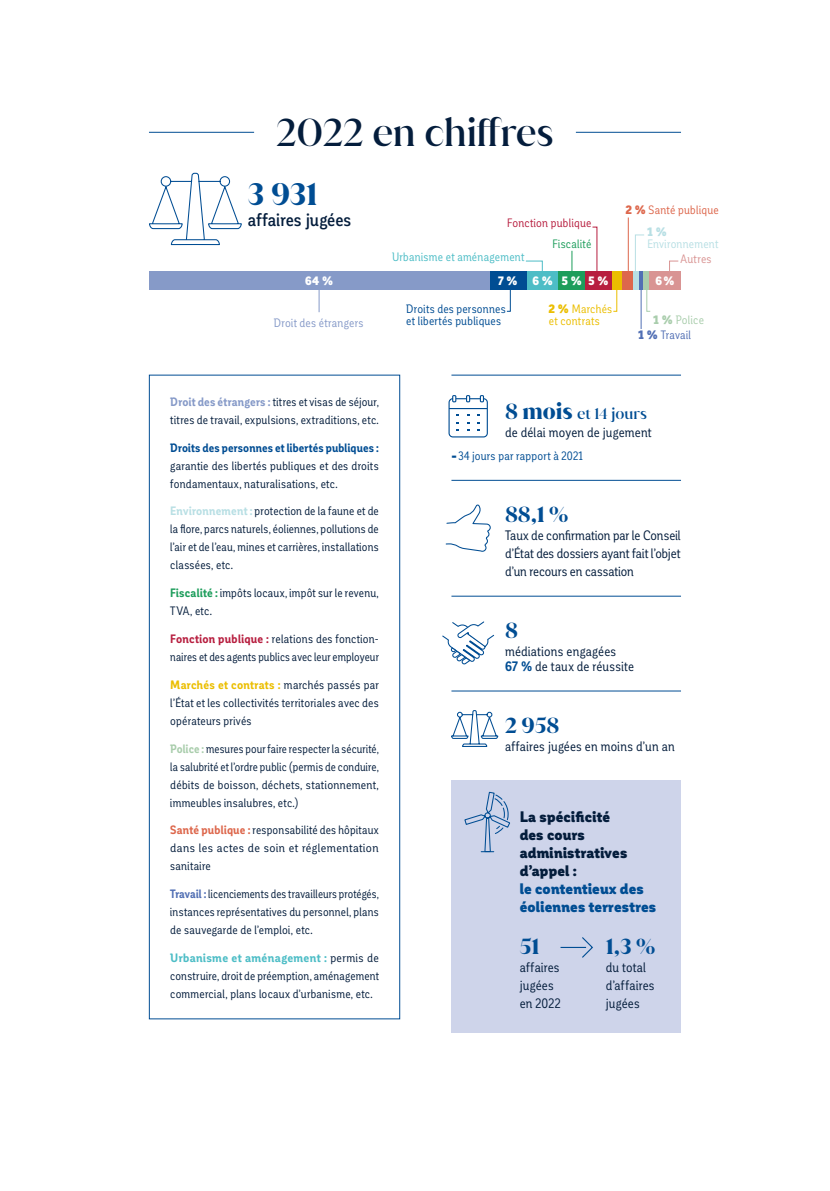
<style>
.page{position:relative;width:830px;height:1191px;background:#fff}
.page>*{position:absolute;margin:0;border:0;box-sizing:border-box;transform-origin:0 0}
.t1{font:500 37.5px "Juana Alt";letter-spacing:-.005em;color:#041d3c}
.t2{font:700 30px "Juana Alt";color:#004d93}
.t3{font:700 21px "Juana Alt";letter-spacing:-.005em;color:#004d93}
.t4{font:500 18px "Corporative Cnd";color:#041d3c}
.t5{font:900 15px/18px "Corporative Cnd";letter-spacing:.015em;color:#041d3c}
.t6{font:900 15px/18px "Corporative Cnd";letter-spacing:.01em;color:#004d93}
.t7{font:500 15px "Juana Alt";letter-spacing:.005em;color:#004d93}
.t8{font:13.5px/18px "Corporative Cnd";letter-spacing:.01em;color:#041d3c}
.t9{font:12px/18px "Corporative Cnd";letter-spacing:.02em;color:#041d3c}
.t10{font:12px/18px "Corporative Cnd";letter-spacing:.02em;color:#041d3c;text-align:justify;scale:.96 1}
.t11{font:12px/18px "Corporative Cnd";letter-spacing:.02em;color:#041d3c;text-align:justify;scale:.95 1}
.t12{font:12px/12px "Corporative Cnd";letter-spacing:.02em;color:#004d93}
.t13{font:700 12px "Corporative Cnd";letter-spacing:.01em;color:#004d93}
.t14{font:12px "Corporative Cnd";letter-spacing:.015em;color:#4dbdc6}
.t15{font:12px/12px "Corporative Cnd";letter-spacing:.02em;color:#ebbe00}
.t16{font:12px "Corporative Cnd";letter-spacing:.02em;color:#869ac8}
.t17{font:12px "Corporative Cnd";letter-spacing:.02em;color:#b71e3f}
.t18{font:12px "Corporative Cnd";letter-spacing:.02em;color:#dd674c}
.t19{font:900 12px "Corporative Cnd";color:#fff}
.t20{font:12px "Corporative Cnd";letter-spacing:.015em;color:#b8dfe4}
.t21{font:12px "Corporative Cnd";letter-spacing:.025em;color:#1c9d5b}
.t22{font:12px "Corporative Cnd";letter-spacing:.02em;color:#516fb4}
.t23{font:12px "Corporative Cnd";letter-spacing:.015em;color:#a9cdac}
.t24{font:12px "Corporative Cnd";letter-spacing:.015em;color:#d99493}
.t25{font:900 12px "Corporative Cnd";color:#b8dfe4}
.s1{font-weight:900}
.s2{font-weight:700;color:#869ac8}
.s3{font-weight:700;color:#b8dfe4}
.s4{font-weight:700;color:#1c9d5b}
.s5{font-weight:700;color:#b71e3f}
.s6{font-weight:700;color:#ebbe00}
.s7{font-weight:700;color:#a9cdac}
.s8{font-weight:700;color:#dd674c}
.s9{font-weight:700;color:#516fb4}
.s10{font-weight:700;color:#4dbdc6}
.s11{font-weight:700;font-size:21px}
.s12{font-weight:900;font-size:15px}
.s13{font-weight:700;color:#004d93}
</style>
<div class="page">
<div style="left:451px;top:781px;width:229px;height:252px;background:#ced4ea"></div>
<svg style="left:464px;top:791px;width:46px;height:61px"></svg>
<div style="left:526px;top:272px;width:32px;height:18px;background:#4dbdc6"></div>
<div style="left:489px;top:272px;width:37px;height:18px;background:#004d93"></div>
<div style="left:149px;top:272px;width:340px;height:18px;background:#869ac8"></div>
<div style="left:648px;top:272px;width:32px;height:18px;background:#d99493"></div>
<div style="left:638px;top:272px;width:5px;height:18px;background:#516fb4"></div>
<div style="left:632px;top:272px;width:6px;height:18px;background:#b8dfe4"></div>
<div style="left:611px;top:272px;width:11px;height:18px;background:#ebbe00"></div>
<div style="left:622px;top:272px;width:10px;height:18px;background:#dd674c"></div>
<div style="left:558px;top:272px;width:27px;height:18px;background:#1c9d5b"></div>
<div style="left:585px;top:272px;width:26px;height:18px;background:#b71e3f"></div>
<svg style="left:448px;top:395px;width:39px;height:42px"></svg>
<svg style="left:149px;top:172px;width:93px;height:74px"></svg>
<hr style="left:451px;top:375px;width:229px;height:1px;background:#004d93">
<hr style="left:451px;top:480px;width:229px;height:1px;background:#004d93">
<div style="left:149px;top:375px;width:251px;height:644px;border:1px solid #004d93"></div>
<svg style="left:318px;top:290px;width:1px;height:22px"></svg>
<hr style="left:627px;top:217px;width:1px;height:55px;background:#dd674c">
<hr style="left:640px;top:290px;width:1px;height:39px;background:#516fb4">
<hr style="left:149px;top:132px;width:105px;height:1px;background:#004d93">
<hr style="left:575px;top:132px;width:105px;height:1px;background:#004d93">
<div style="left:643px;top:272px;width:5px;height:18px;background:#a9cdac"></div>
<svg style="left:591px;top:226px;width:6px;height:46px"></svg>
<svg style="left:646px;top:289px;width:4px;height:23px"></svg>
<svg style="left:613px;top:290px;width:4px;height:22px"></svg>
<svg style="left:506px;top:290px;width:5px;height:22px"></svg>
<svg style="left:634px;top:234px;width:10px;height:39px"></svg>
<svg style="left:668px;top:260px;width:10px;height:12px"></svg>
<svg style="left:525px;top:260px;width:18px;height:13px"></svg>
<hr style="left:451px;top:596px;width:229px;height:1px;background:#004d93">
<hr style="left:451px;top:690px;width:229px;height:1px;background:#004d93">
<svg style="left:442px;top:621px;width:53px;height:44px"></svg>
<svg style="left:445px;top:504px;width:46px;height:48px"></svg>
<svg style="left:571px;top:251px;width:1px;height:21px"></svg>
<svg style="left:560px;top:937px;width:33px;height:21px"></svg>
<svg style="left:451px;top:710px;width:47px;height:37px"></svg>
<h1 class="t1" style="left:276px;top:107px;width:279px">2022 en chiffres</h1>
<h2 class="t2" style="left:248px;top:175px;width:71px">3 931</h2>
<h3 class="t4" style="left:248px;top:210px;width:105px">affaires jugées</h3>
<p class="t17" style="left:506px;top:217px;width:86px">Fonction publique</p>
<p class="t14" style="left:392px;top:250px;width:134px">Urbanisme et aménagement</p>
<p class="t21" style="left:552px;top:237px;width:40px">Fiscalité</p>
<p class="t19" style="left:305px;top:274px;width:30px">64 %</p>
<p class="t19" style="left:498px;top:274px;width:56px">7 % 6 %</p>
<p class="t19" style="left:561px;top:274px;width:48px">5 % 5 %</p>
<p class="t18" style="left:625px;top:204px;width:94px"><span class="s1">2 %</span> Santé publique</p>
<p class="t25" style="left:647px;top:225px;width:21px">1 %</p>
<p class="t20" style="left:647px;top:237px;width:72px">Environnement</p>
<p class="t19" style="left:655px;top:274px;width:21px">6 %</p>
<p class="t24" style="left:680px;top:252px;width:33px">Autres</p>
<p class="t16" style="left:274px;top:316px;width:91px">Droit des étrangers</p>
<p class="t9" style="left:170px;top:393px;width:210px"><span class="s2">Droit des étrangers :</span> titres et visas de séjour, titres de travail, expulsions, extraditions, etc.</p>
<p class="t13" style="left:170px;top:441px;width:210px">Droits des personnes et libertés publiques :</p>
<p class="t9" style="left:170px;top:456px;width:210px">garantie des libertés publiques et des droits fondamentaux, naturalisations, etc.</p>
<p class="t9" style="left:170px;top:502px;width:210px;text-align:justify"><span class="s3">Environnement :</span> protection de la faune et de la flore, parcs naturels, éoliennes, pollutions de l’air et de l’eau, mines et carrières, installations classées, etc.</p>
<p class="t9" style="left:170px;top:584px;width:210px"><span class="s4">Fiscalité :</span> impôts locaux, impôt sur le revenu,<br>TVA, etc.</p>
<p class="t9" style="left:170px;top:630px;width:210px"><span class="s5">Fonction publique :</span> relations des fonction&shy;naires et des agents publics avec leur employeur</p>
<p class="t9" style="left:170px;top:675px;width:210px;text-align:justify"><span class="s6">Marchés et contrats :</span> marchés passés par l’État et les collectivités territoriales avec des opérateurs privés</p>
<p class="t10" style="left:170px;top:739px;width:219px"><span class="s7">Police :</span> mesures pour faire respecter la sécurité, la salubrité et l’ordre public (permis de conduire, débits de boisson, déchets, stationnement, immeubles insalubres, etc.)</p>
<p class="t9" style="left:170px;top:821px;width:210px;text-align:justify"><span class="s8">Santé publique :</span> responsabilité des hôpitaux dans les actes de soin et réglementation sanitaire</p>
<p class="t11" style="left:170px;top:885px;width:221px"><span class="s9">Travail :</span> licenciements des travailleurs protégés, instances représentatives du personnel, plans de sauvegarde de l’emploi, etc.</p>
<p class="t9" style="left:170px;top:949px;width:210px;text-align:justify"><span class="s10">Urbanisme et aménagement :</span> permis de construire, droit de préemption, aménagement commercial, plans locaux d’urbanisme, etc.</p>
<p class="t12" style="left:406px;top:302px;width:101px">Droits des personnes et libertés publiques</p>
<p class="t15" style="left:548px;top:302px;width:65px"><span class="s1">2 %</span> Marchés et contrats</p>
<p class="t23" style="left:653px;top:313px;width:52px"><span class="s1">1 %</span> Police</p>
<p class="t22" style="left:638px;top:328px;width:54px"><span class="s1">1 %</span> Travail</p>
<p class="t7" style="left:505px;top:404px;width:143px"><span class="s11">8 mois</span> et 14 jours</p>
<p class="t8" style="left:505px;top:424px;width:148px">de délai moyen de jugement</p>
<p class="t12" style="left:451px;top:450px;width:133px"><span class="s12">-</span>34 jours par rapport à 2021</p>
<h3 class="t3" style="left:505px;top:500px;width:65px">88,1 %</h3>
<p class="t8" style="left:505px;top:526px;width:177px;text-align:justify">Taux de confirmation par le Conseil d’État des dossiers ayant fait l’objet d’un recours en cassation</p>
<h3 class="t3" style="left:505px;top:616px;width:14px">8</h3>
<p class="t8" style="left:505px;top:644px;width:130px;line-height:15px">médiations engagées<br><span class="s13">67 %</span> de taux de réussite</p>
<h3 class="t3" style="left:505px;top:711px;width:56px">2 958</h3>
<p class="t8" style="left:505px;top:737px;width:171px">affaires jugées en moins d’un an</p>
<p class="t5" style="left:519px;top:808px;width:109px">La spécificité des cours administratives d’appel :</p>
<p class="t6" style="left:519px;top:880px;width:138px">le contentieux des éoliennes terrestres</p>
<h3 class="t3" style="left:519px;top:932px;width:21px">51</h3>
<p class="t8" style="left:519px;top:958px;width:42px">affaires jugées en 2022</p>
<h3 class="t3" style="left:605px;top:932px;width:51px">1,3 %</h3>
<p class="t8" style="left:605px;top:958px;width:50px">du total d’affaires jugées</p>
</div>
